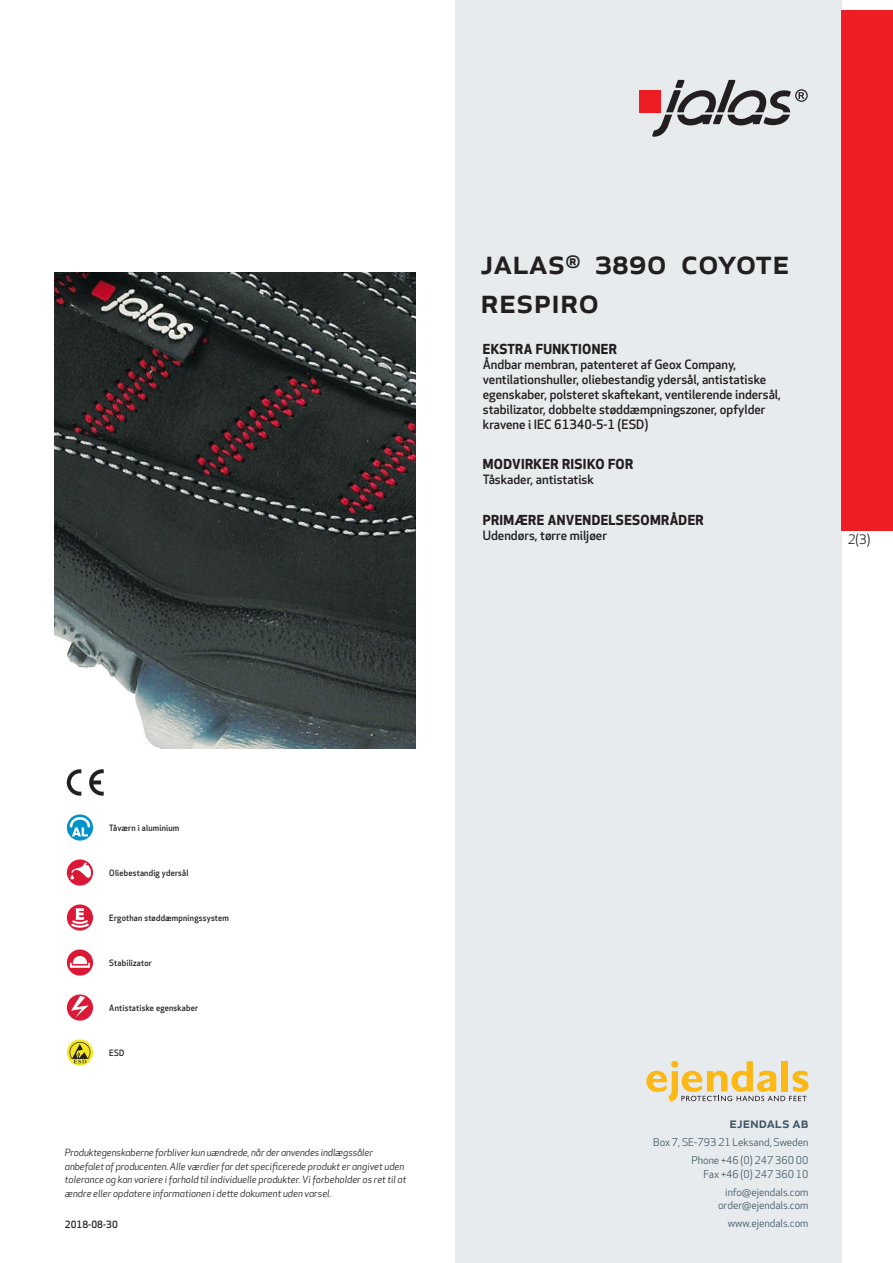
<style>
.page{position:relative;width:893px;height:1263px;background:#fff}
.page>*{position:absolute;margin:0;border:0;box-sizing:border-box;transform-origin:0 0}
.prodname{font:500 34.5px/39px "Apex New";color:#231f20}
.t1{font:500 15px "Apex New";color:#405968}
.Funktion_body{font:700 13.5px "Apex New";letter-spacing:.025em;color:#231f20}
.t2{font:12.75px "Apex New";color:#231f20}
.Funktion_body-2{font:500 12.6px/15px "Apex New";color:#231f20}
.t3{font:10.5px/18px "Apex New";color:#405968;text-align:right}
.t4{font:italic 9.75px/13.5px "Apex New";color:#231f20}
.Sidfot_datum{font:500 9.75px "Apex New";color:#231f20}
.Artikel{font:500 8.55px "Apex New";letter-spacing:.025em;color:#231f20;scale:.95 1}
</style>
<div class="page">
<div style="left:455px;top:0;width:387px;height:1263px;background:#e8ebee"></div>
<svg style="left:646px;top:1061px;width:162px;height:40px"></svg>
<div style="left:842px;top:11px;width:51px;height:520px;background:#ee1d23"></div>
<div style="left:639px;top:90px;width:22px;height:22px;background:#ee1d23"></div>
<svg style="left:652px;top:80px;width:156px;height:57px"></svg>
<svg style="left:67px;top:814px;width:26px;height:27px"></svg>
<svg style="left:70px;top:817px;width:20px;height:19px"></svg>
<svg style="left:67px;top:859px;width:26px;height:27px"></svg>
<svg style="left:70px;top:862px;width:21px;height:17px"></svg>
<svg style="left:67px;top:904px;width:26px;height:27px"></svg>
<svg style="left:69px;top:908px;width:22px;height:21px"></svg>
<div style="left:67px;top:949px;width:26px;height:27px;background:#db1836;border-radius:50%"></div>
<svg style="left:70px;top:956px;width:20px;height:12px"></svg>
<svg style="left:67px;top:994px;width:26px;height:27px"></svg>
<svg style="left:71px;top:996px;width:18px;height:21px"></svg>
<svg style="left:67px;top:1039px;width:26px;height:26px"></svg>
<svg style="left:70px;top:1042px;width:20px;height:21px"></svg>
<svg style="left:89px;top:769px;width:15px;height:27px"></svg>
<svg style="left:67px;top:769px;width:14px;height:27px"></svg>
<img style="left:54px;top:272px;width:361px;height:476px">
<p class="prodname" style="left:480px;top:241px;width:311px">JALAS<sup>®</sup> 3890 Coyote<br>Respiro</p>
<p class="Funktion_body" style="left:483px;top:339px;width:136px">EKSTRA FUNKTIONER</p>
<p class="Funktion_body-2" style="left:483px;top:356px;width:300px">Åndbar membran, patenteret af Geox Company, ventilationshuller, oliebestandig ydersål, antistatiske egenskaber, polsteret skaftekant, ventilerende indersål, stabilizator, dobbelte støddæmpningszoner, opfylder kravene i IEC 61340-5-1 (ESD)</p>
<p class="Funktion_body" style="left:483px;top:455px;width:152px">MODVIRKER RISIKO FOR</p>
<p class="Funktion_body-2" style="left:483px;top:472px;width:113px">Tåskader, antistatisk</p>
<p class="Funktion_body" style="left:483px;top:510px;width:222px">PRIMÆRE ANVENDELSESOMRÅDER</p>
<p class="Funktion_body-2" style="left:483px;top:528px;width:126px">Udendørs, tørre miljøer</p>
<p class="t2" style="left:848px;top:531px;width:24px">2(3)</p>
<p class="Artikel" style="left:109px;top:822px;width:75px">Tåværn i aluminium</p>
<p class="Artikel" style="left:109px;top:867px;width:85px">Oliebestandig ydersål</p>
<p class="Artikel" style="left:109px;top:912px;width:128px">Ergothan støddæmpningssystem</p>
<p class="Artikel" style="left:109px;top:957px;width:46px">Stabilizator</p>
<p class="Artikel" style="left:109px;top:1002px;width:95px">Antistatiske egenskaber</p>
<p class="Artikel" style="left:109px;top:1047px;width:17px">ESD</p>
<p class="t4" style="left:65px;top:1146px;width:343px">Produktegenskaberne forbliver kun uændrede, når der anvendes indlægssåler anbefalet af producenten. Alle værdier for det specificerede produkt er angivet uden tolerance og kan variere i forhold til individuelle produkter. Vi forbeholder os ret til at ændre eller opdatere informationen i dette dokument uden varsel.</p>
<p class="Sidfot_datum" style="left:65px;top:1218px;width:54px">2018-08-30</p>
<h2 class="t1" style="left:729px;top:1113px;width:80px">ejendals ab</h2>
<p class="t3" style="left:653px;top:1133px;width:157px">Box 7, SE-793 21 Leksand, Sweden<br>Phone +46 (0) 247 360 00</p>
<p class="t3" style="left:703px;top:1165px;width:107px">Fax +46 (0) 247 360 10 info@ejendals.com</p>
<p class="t3" style="left:718px;top:1196px;width:92px">order@ejendals.com</p>
<p class="t3" style="left:728px;top:1215px;width:82px">www.ejendals.com</p>
</div>
